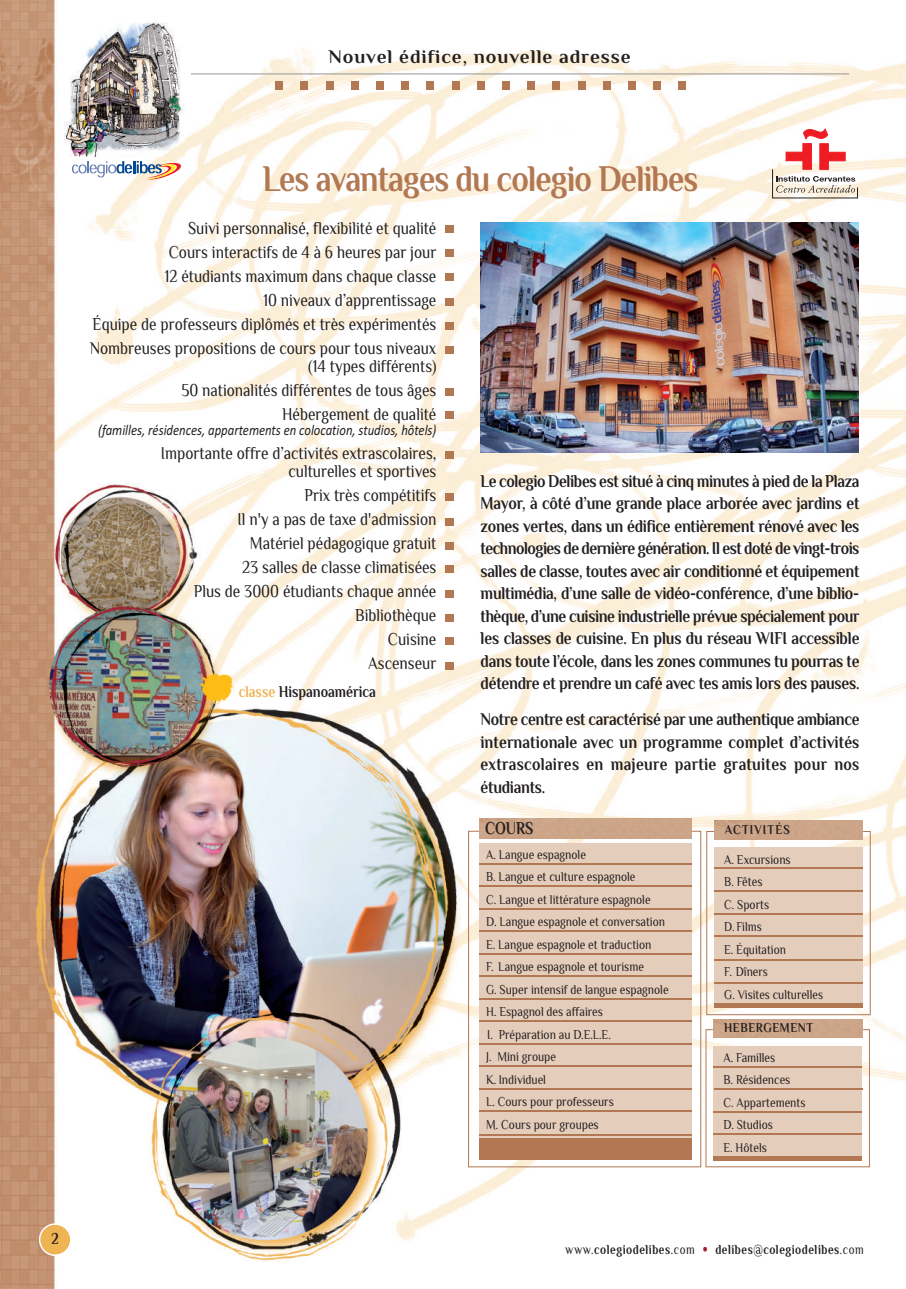
<style>
.page{position:relative;width:906px;height:1289px;background:#fff}
.page>*{position:absolute;margin:0;border:0;box-sizing:border-box;transform-origin:0 0}
.t1{font:700 37.5px "Philosopher";letter-spacing:-.025em;color:#b17853;scale:.85 1}
.t2{font:700 19.35px "Philosopher";letter-spacing:.05em;color:#231f20}
.t3{font:700 18px/22.5px "Philosopher";letter-spacing:-.015em;color:#231f20;text-align:justify;scale:.85 1}
.t4{font:18px/24px "Philosopher";color:#231f20;text-align:right;scale:.85 1}
.t5{font:700 18px "Philosopher";letter-spacing:-.015em;color:#231f20;scale:.82 1}
.t6{font:700 16.5px "Philosopher";color:#231f20;scale:.82 1}
.t7{font:italic 15px "Calibri";color:#231f20;scale:.85 1}
.t8{font:700 13.8px "Philosopher";letter-spacing:.05em;color:#231f20;scale:.8 1}
.t9{font:13.5px/22.5px "Philosopher";color:#231f20;scale:.85 1}
.t10{font:700 13.5px "Philosopher";letter-spacing:.05em;color:#231f20;scale:.85 1}
.t11{font:700 13.5px "Philosopher";letter-spacing:.1em;color:#231f20;scale:.85 1}
.s1{color:#efb454}
.s2{font-weight:400}
.s3{font-family:"Frutiger";font-weight:400;color:#9f2337}
</style>
<div class="page">
<img style="left:0;top:0;width:906px;height:1288px">
<hr style="left:191px;top:74px;width:658px;height:1px;background:#939598">
<div style="left:275px;top:81px;width:8px;height:8px;background:#b17853"></div>
<div style="left:300px;top:81px;width:8px;height:8px;background:#b17853"></div>
<div style="left:326px;top:81px;width:7px;height:8px;background:#b17853"></div>
<div style="left:351px;top:81px;width:7px;height:8px;background:#b17853"></div>
<div style="left:376px;top:81px;width:8px;height:8px;background:#b17853"></div>
<div style="left:401px;top:81px;width:8px;height:8px;background:#b17853"></div>
<div style="left:426px;top:81px;width:8px;height:8px;background:#b17853"></div>
<div style="left:452px;top:81px;width:7px;height:8px;background:#b17853"></div>
<div style="left:477px;top:81px;width:7px;height:8px;background:#b17853"></div>
<div style="left:502px;top:81px;width:8px;height:8px;background:#b17853"></div>
<div style="left:527px;top:81px;width:8px;height:8px;background:#b17853"></div>
<div style="left:552px;top:81px;width:8px;height:8px;background:#b17853"></div>
<div style="left:577px;top:81px;width:8px;height:8px;background:#b17853"></div>
<div style="left:603px;top:81px;width:7px;height:8px;background:#b17853"></div>
<div style="left:628px;top:81px;width:8px;height:8px;background:#b17853"></div>
<div style="left:653px;top:81px;width:8px;height:8px;background:#b17853"></div>
<div style="left:678px;top:81px;width:8px;height:8px;background:#b17853"></div>
<div style="left:468px;top:831px;width:233px;height:336px;border:1px solid #b17853"></div>
<div style="left:479px;top:818px;width:213px;height:21px;background:#cca488"></div>
<div style="left:479px;top:843px;width:213px;height:315px;background:#e5cdbb"></div>
<hr style="left:479px;top:862px;width:213px;height:2px;background:#b17853">
<hr style="left:479px;top:885px;width:213px;height:1px;background:#b17853">
<hr style="left:479px;top:907px;width:213px;height:2px;background:#b17853">
<hr style="left:479px;top:930px;width:213px;height:1px;background:#b17853">
<hr style="left:479px;top:952px;width:213px;height:2px;background:#b17853">
<hr style="left:479px;top:975px;width:213px;height:1px;background:#b17853">
<hr style="left:479px;top:998px;width:213px;height:1px;background:#b17853">
<hr style="left:479px;top:1020px;width:213px;height:2px;background:#b17853">
<hr style="left:479px;top:1043px;width:213px;height:1px;background:#b17853">
<hr style="left:479px;top:1065px;width:213px;height:2px;background:#b17853">
<div style="left:479px;top:1138px;width:213px;height:21px;background:#b17853"></div>
<hr style="left:479px;top:1110px;width:213px;height:1px;background:#b17853">
<hr style="left:479px;top:1134px;width:213px;height:1px;background:#b17853">
<hr style="left:479px;top:1088px;width:213px;height:1px;background:#b17853">
<div style="left:706px;top:831px;width:164px;height:183px;border:1px solid #b17853"></div>
<div style="left:714px;top:847px;width:149px;height:157px;background:#e5cdbb"></div>
<hr style="left:714px;top:867px;width:149px;height:2px;background:#b17853">
<hr style="left:714px;top:890px;width:149px;height:1px;background:#b17853">
<hr style="left:714px;top:912px;width:149px;height:2px;background:#b17853">
<hr style="left:714px;top:935px;width:149px;height:1px;background:#b17853">
<hr style="left:714px;top:959px;width:149px;height:1px;background:#b17853">
<hr style="left:714px;top:981px;width:149px;height:2px;background:#b17853">
<hr style="left:714px;top:1003px;width:149px;height:4px;background:#b17853">
<div style="left:714px;top:821px;width:149px;height:18px;background:#cca488"></div>
<div style="left:713px;top:1045px;width:149px;height:113px;background:#e5cdbb"></div>
<hr style="left:713px;top:1065px;width:149px;height:2px;background:#b17853">
<hr style="left:713px;top:1088px;width:149px;height:1px;background:#b17853">
<hr style="left:713px;top:1110px;width:149px;height:2px;background:#b17853">
<hr style="left:713px;top:1133px;width:149px;height:1px;background:#b17853">
<div style="left:713px;top:1155px;width:149px;height:5px;background:#b17853"></div>
<div style="left:713px;top:1019px;width:149px;height:18px;background:#cca488"></div>
<svg style="left:772px;top:129px;width:85px;height:69px"></svg>
<div style="left:445px;top:225px;width:8px;height:8px;background:#b17853"></div>
<div style="left:445px;top:249px;width:8px;height:8px;background:#b17853"></div>
<div style="left:445px;top:273px;width:8px;height:8px;background:#b17853"></div>
<div style="left:445px;top:298px;width:8px;height:7px;background:#b17853"></div>
<div style="left:445px;top:322px;width:8px;height:8px;background:#b17853"></div>
<div style="left:445px;top:346px;width:8px;height:8px;background:#b17853"></div>
<div style="left:445px;top:388px;width:8px;height:7px;background:#b17853"></div>
<div style="left:445px;top:411px;width:8px;height:8px;background:#b17853"></div>
<div style="left:445px;top:451px;width:8px;height:8px;background:#b17853"></div>
<div style="left:445px;top:493px;width:8px;height:8px;background:#b17853"></div>
<div style="left:445px;top:517px;width:8px;height:8px;background:#b17853"></div>
<div style="left:445px;top:541px;width:8px;height:8px;background:#b17853"></div>
<div style="left:445px;top:565px;width:8px;height:8px;background:#b17853"></div>
<div style="left:445px;top:590px;width:8px;height:7px;background:#b17853"></div>
<div style="left:445px;top:614px;width:8px;height:7px;background:#b17853"></div>
<div style="left:445px;top:662px;width:8px;height:7px;background:#b17853"></div>
<div style="left:445px;top:637px;width:8px;height:8px;background:#b17853"></div>
<img style="left:480px;top:222px;width:378px;height:230px">
<svg style="left:39px;top:1223px;width:33px;height:32px"></svg>
<img style="left:64px;top:11px;width:121px;height:145px">
<svg style="left:72px;top:161px;width:117px;height:26px"></svg>
<p class="t2" style="left:328px;top:47px;width:304px">Nouvel édifice, nouvelle adresse</p>
<p class="t2" style="left:475px;top:47px;width:12px">2</p>
<h1 class="t1" style="left:262px;top:159px;width:514px">Les avantages du colegio Delibes</h1>
<p class="t4" style="left:90px;top:216px;width:409px">Suivi personnalisé, flexibilité et qualité<br>Cours interactifs de 4 à 6 heures par jour<br>12 étudiants maximum dans chaque classe<br>10 niveaux d’apprentissage<br>Équipe de professeurs diplômés et très expérimentés Nombreuses propositions de cours pour tous niveaux</p>
<p class="t4" style="left:181px;top:354px;width:302px">(14 types différents)<br>50 nationalités différentes de tous âges<br>Hébergement de qualité</p>
<p class="t7" style="left:98px;top:421px;width:399px">(familles, résidences, appartements en colocation, studios, hôtels)</p>
<p class="t4" style="left:161px;top:444px;width:326px;line-height:18px">Importante offre d’activités extrascolaires, culturelles et sportives</p>
<p class="t4" style="left:194px;top:483px;width:287px">Prix très compétitifs<br>Il n'y a pas de taxe d'admission<br>Matériel pédagogique gratuit<br>23 salles de classe climatisées<br>Plus de 3000 étudiants chaque année<br>Bibliothèque<br>Cuisine<br>Ascenseur</p>
<p class="t6" style="left:239px;top:682px;width:169px"><span class="s1">classe</span> Hispanoamérica</p>
<p class="t3" style="left:480px;top:469px;width:447px">Le colegio Delibes est situé à cinq minutes à pied de la Plaza Mayor, à côté d’une grande place arborée avec jardins et zones vertes, dans un édifice entièrement rénové avec les technologies de dernière génération. Il est doté de vingt-trois salles de classe, toutes avec air conditionné et équipement multimédia, d’une salle de vidéo-conférence, d’une biblio&shy;thèque, d’une cuisine industrielle prévue spécialement pour les classes de cuisine. En plus du réseau WIFI accessible dans toute l’école, dans les zones communes tu pourras te détendre et prendre un café avec tes amis lors des pauses.</p>
<p class="t3" style="left:480px;top:708px;width:447px">Notre centre est caractérisé par une authentique ambiance internationale avec un programme complet d’activités extrascolaires en majeure partie gratuites pour nos étudiants.</p>
<p class="t5" style="left:485px;top:818px;width:60px">COURS</p>
<p class="t9" style="left:486px;top:843px;width:216px">A. Langue espagnole<br>B. Langue et culture espagnole<br>C. Langue et littérature espagnole<br>D. Langue espagnole et conversation<br>E. Langue espagnole et traduction<br>F. Langue espagnole et tourisme<br>G. Super intensif de langue espagnole<br>H. Espagnol des affaires<br>I. Préparation au D.E.L.E.<br>J. Mini groupe<br>K. Individuel<br>L. Cours pour professeurs<br>M. Cours pour groupes</p>
<p class="t11" style="left:725px;top:822px;width:78px">ACTIVITÉS</p>
<p class="t9" style="left:724px;top:848px;width:118px">A. Excursions<br>B. Fêtes<br>C. Sports<br>D. Films<br>E. Équitation<br>F. Dîners<br>G. Visites culturelles</p>
<p class="t10" style="left:724px;top:1020px;width:106px">HEBERGEMENT</p>
<p class="t9" style="left:723px;top:1046px;width:98px">A. Familles<br>B. Résidences<br>C. Appartements<br>D. Studios<br>E. Hôtels</p>
<p class="t6" style="left:52px;top:1229px;width:10px">2</p>
<p class="t8" style="left:565px;top:1241px;width:375px"><span class="s2">www.</span>colegiodelibes<span class="s2">.com</span> <span class="s3">•</span> delibes<span class="s2">@</span>colegiodelibes<span class="s2">.com</span></p>
</div>
